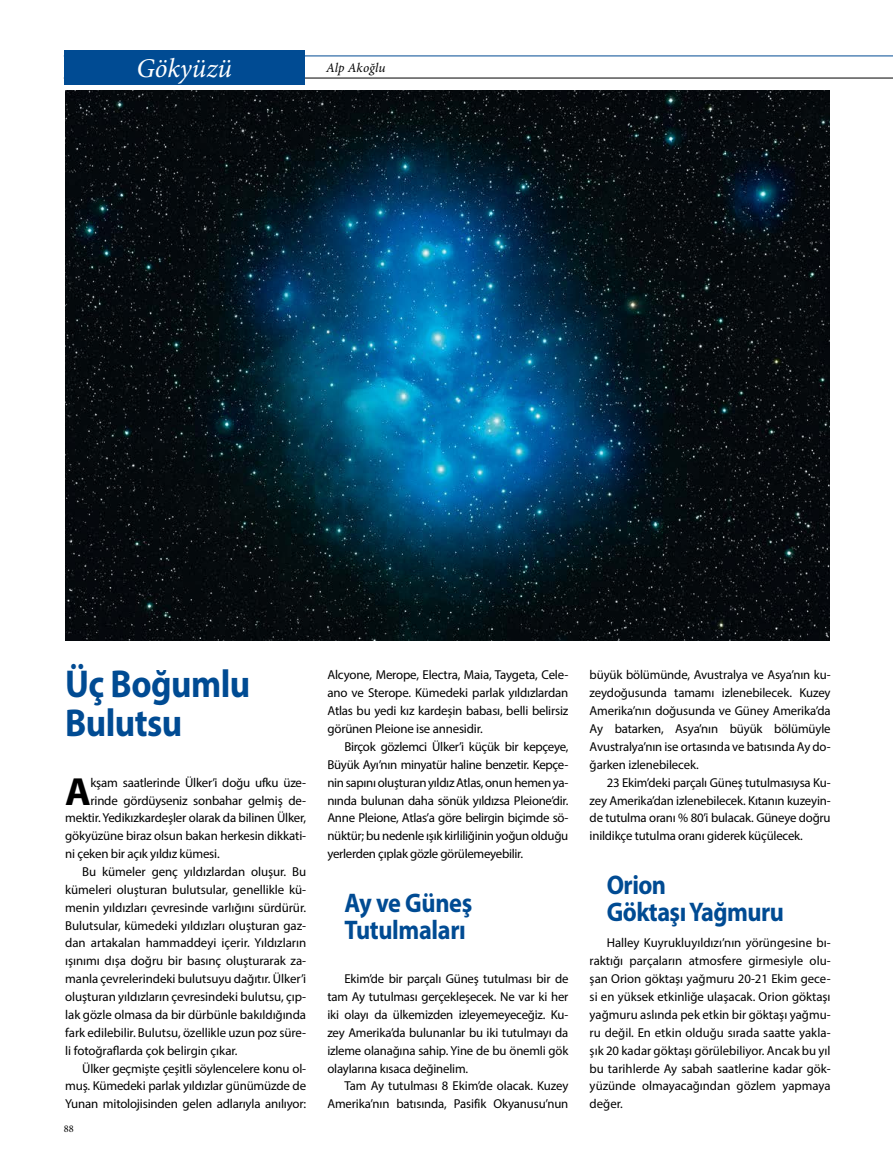
<style>
.page{position:relative;width:893px;height:1170px;background:#fff}
.page>*{position:absolute;margin:0;border:0;box-sizing:border-box;transform-origin:0 0}
.t1{font:700 39.45px "Myriad Pro";color:#000}
.t2{font:700 39px/39px "Myriad Pro";letter-spacing:-.015em;color:#004b93;scale:.9 1}
.t3{font:700 27px/27px "Myriad Pro";letter-spacing:-.02em;color:#004b93;scale:.9 1}
.t4{font:italic 27px "Minion Pro";color:#fff}
.t5{font:italic 13.2px "Minion Pro";letter-spacing:.01em;color:#000}
.t6{font:12.9px/17.9px "Myriad Pro";letter-spacing:-.01em;color:#000;text-align:justify}
.t7{font:10.35px "Minion Pro";color:#000}
</style>
<div class="page">
<hr style="left:64px;top:78px;width:829px;height:1px;background:#000">
<hr style="left:64px;top:56px;width:829px;height:1px;background:#004b93">
<div style="left:64px;top:50px;width:241px;height:34px;background:#004b93"></div>
<img style="left:65px;top:91px;width:764px;height:549px">
<svg style="left:355px;top:427px;width:5px;height:7px"></svg>
<svg style="left:404px;top:377px;width:7px;height:13px"></svg>
<svg style="left:354px;top:322px;width:8px;height:11px"></svg>
<svg style="left:298px;top:396px;width:8px;height:8px"></svg>
<h3 class="t4" style="left:136px;top:50px;width:97px">Gökyüzü</h3>
<p class="t5" style="left:326px;top:58px;width:61px">Alp Akoğlu</p>
<h2 class="t2" style="left:65px;top:663px;width:207px">Üç Boğumlu<br>Bulutsu</h2>
<h1 class="t1" style="left:65px;top:765px;width:27px">A</h1>
<p class="t6" style="left:90px;top:773px;width:217px">kşam saatlerinde Ülker’i doğu ufku üze-</p>
<p class="t6" style="left:90px;top:791px;width:217px">rinde gördüyseniz sonbahar gelmiş de-</p>
<p class="t6" style="left:65px;top:808px;width:242px">mektir. Yedikızkardeşler olarak da bilinen Ülker,</p>
<p class="t6" style="left:65px;top:826px;width:242px">gökyüzüne biraz olsun bakan herkesin dikkati-</p>
<p class="t6" style="left:65px;top:844px;width:156px">ni çeken bir açık yıldız kümesi.</p>
<p class="t6" style="left:82px;top:862px;width:225px">Bu kümeler genç yıldızlardan oluşur. Bu</p>
<p class="t6" style="left:65px;top:880px;width:242px">kümeleri oluşturan bulutsular, genellikle kü-</p>
<p class="t6" style="left:65px;top:898px;width:242px">menin yıldızları çevresinde varlığını sürdürür.</p>
<p class="t6" style="left:65px;top:916px;width:242px">Bulutsular, kümedeki yıldızları oluşturan gaz-</p>
<p class="t6" style="left:65px;top:933px;width:242px">dan artakalan hammaddeyi içerir. Yıldızların</p>
<p class="t6" style="left:65px;top:951px;width:242px">ışınımı dışa doğru bir basınç oluşturarak za-</p>
<p class="t6" style="left:65px;top:969px;width:242px">manla çevrelerindeki bulutsuyu dağıtır. Ülker’i</p>
<p class="t6" style="left:65px;top:987px;width:242px">oluşturan yıldızların çevresindeki bulutsu, çıp-</p>
<p class="t6" style="left:65px;top:1005px;width:242px">lak gözle olmasa da bir dürbünle bakıldığında</p>
<p class="t6" style="left:65px;top:1023px;width:242px">fark edilebilir. Bulutsu, özellikle uzun poz süre-</p>
<p class="t6" style="left:65px;top:1041px;width:174px">li fotoğraflarda çok belirgin çıkar.</p>
<p class="t6" style="left:82px;top:1058px;width:225px">Ülker geçmişte çeşitli söylencelere konu ol-</p>
<p class="t6" style="left:65px;top:1076px;width:242px">muş. Kümedeki parlak yıldızlar günümüzde de</p>
<p class="t6" style="left:65px;top:1094px;width:242px">Yunan mitolojisinden gelen adlarıyla anılıyor:</p>
<p class="t7" style="left:64px;top:1121px;width:11px">88</p>
<p class="t6" style="left:327px;top:666px;width:242px">Alcyone, Merope, Electra, Maia, Taygeta, Cele&shy;ano ve Sterope. Kümedeki parlak yıldızlardan Atlas bu yedi kız kardeşin babası, belli belirsiz görünen Pleione ise annesidir.</p>
<p class="t6" style="left:327px;top:737px;width:242px;text-indent:17px">Birçok gözlemci Ülker’i küçük bir kepçeye, Büyük Ayı’nın minyatür haline benzetir. Kepçe&shy;nin sapını oluşturan yıldız Atlas, onun hemen ya&shy;nında bulunan daha sönük yıldızsa Pleione’dir.<br>Anne Pleione, Atlas’a göre belirgin biçimde sö&shy;nüktür; bu nedenle ışık kirliliğinin yoğun olduğu yerlerden çıplak gözle görülemeyebilir.</p>
<h3 class="t3" style="left:344px;top:888px;width:144px">Ay ve Güneş<br>Tutulmaları</h3>
<p class="t6" style="left:327px;top:969px;width:242px;text-indent:17px">Ekim’de bir parçalı Güneş tutulması bir de tam Ay tutulması gerçekleşecek. Ne var ki her iki olayı da ülkemizden izleyemeyeceğiz. Ku&shy;zey Amerika’da bulunanlar bu iki tutulmayı da izleme olanağına sahip. Yine de bu önemli gök olaylarına kısaca değinelim.</p>
<p class="t6" style="left:327px;top:1076px;width:242px;text-align:right">Tam Ay tutulması 8 Ekim’de olacak. Kuzey<br>Amerika’nın batısında, Pasifik Okyanusu’nun</p>
<p class="t6" style="left:590px;top:666px;width:242px">büyük bölümünde, Avustralya ve Asya’nın ku&shy;zeydoğusunda tamamı izlenebilecek. Kuzey Amerika’nın doğusunda ve Güney Amerika’da Ay batarken, Asya’nın büyük bölümüyle Avustralya’nın ise ortasında ve batısında Ay do&shy;ğarken izlenebilecek.</p>
<p class="t6" style="left:590px;top:773px;width:242px;text-indent:17px">23 Ekim’deki parçalı Güneş tutulmasıysa Ku&shy;zey Amerika’dan izlenebilecek. Kıtanın kuzeyin&shy;de tutulma oranı % 80’i bulacak. Güneye doğru inildikçe tutulma oranı giderek küçülecek.</p>
<h3 class="t3" style="left:607px;top:870px;width:198px">Orion<br>Göktaşı Yağmuru</h3>
<p class="t6" style="left:590px;top:933px;width:242px;text-indent:17px">Halley Kuyrukluyıldızı’nın yörüngesine bı&shy;raktığı parçaların atmosfere girmesiyle olu&shy;şan Orion göktaşı yağmuru 20-21 Ekim gece&shy;si en yüksek etkinliğe ulaşacak. Orion göktaşı yağmuru aslında pek etkin bir göktaşı yağmu&shy;ru değil. En etkin olduğu sırada saatte yakla&shy;şık 20 kadar göktaşı görülebiliyor. Ancak bu yıl bu tarihlerde Ay sabah saatlerine kadar gök&shy;yüzünde olmayacağından gözlem yapmaya değer.</p>
</div>
